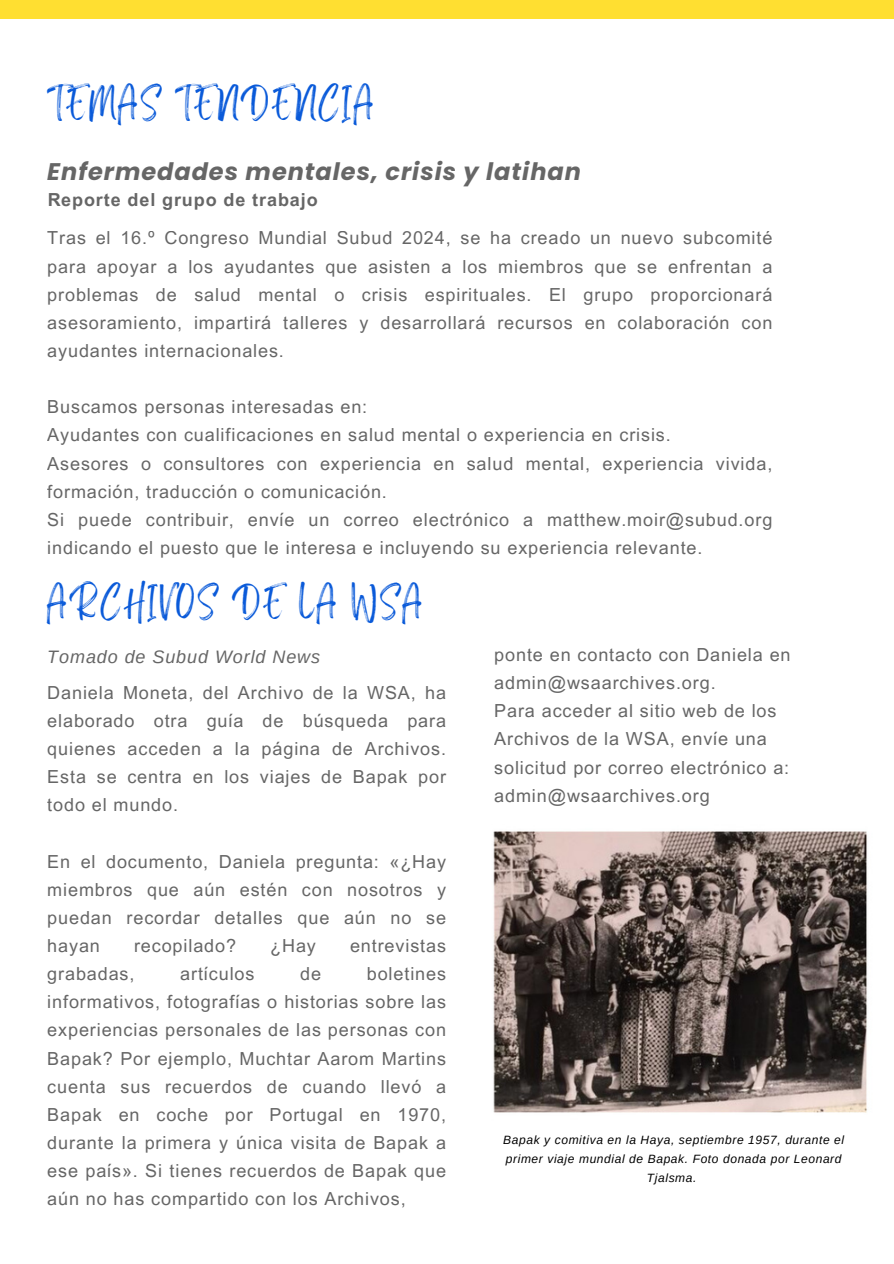
<style>
.page{position:relative;width:894px;height:1264px;background:#fff}
.page>*{position:absolute;margin:0;border:0;box-sizing:border-box;transform-origin:0 0}
.t1{font:italic 700 24px "Poppins";letter-spacing:.04em;color:#666}
.t2{font:24px "Brightwall";letter-spacing:.1em;color:#0a5ad9}
.t3{font:18px/28.2px "Arial MT Pro";letter-spacing:.05em;color:#666;text-align:justify}
.t4{font:700 18px "Arial MT Pro";letter-spacing:.05em;color:#666}
.t5{font:italic 18px "Arimo";letter-spacing:.05em;color:#666}
.t6{font:italic 12px/19px "Arimo";letter-spacing:.05em;color:#000;text-align:center}
</style>
<div class="page">
<div style="left:0;top:0;width:893px;height:19px;background:#ffdf31"></div>
<img style="left:493px;top:831px;width:374px;height:282px">
<h1 class="t2" style="left:47px;top:96px;width:328px">TEMAS TENDENCIA</h1>
<h1 class="t1" style="left:47px;top:154px;width:535px">Enfermedades mentales, crisis y latihan</h1>
<p class="t4" style="left:47px;top:193px;width:272px">Reporte del grupo de trabajo</p>
<p class="t3" style="left:47px;top:226px;width:726px">Tras el 16.º Congreso Mundial Subud 2024, se ha creado un nuevo subcomité para apoyar a los ayudantes que asisten a los miembros que se enfrentan a problemas de salud mental o crisis espirituales. El grupo proporcionará asesoramiento, impartirá talleres y desarrollará recursos en colaboración con ayudantes internacionales.</p>
<p class="t3" style="left:47px;top:395px;width:726px;text-align:left">Buscamos personas interesadas en:<br>Ayudantes con cualificaciones en salud mental o experiencia en crisis.<br>Asesores o consultores con experiencia en salud mental, experiencia vivida, formación, traducción o comunicación.<br>Si puede contribuir, envíe un correo electrónico a matthew.moir@subud.org indicando el puesto que le interesa e incluyendo su experiencia relevante.</p>
<h1 class="t2" style="left:47px;top:594px;width:377px">ARCHIVOS DE LA WSA</h1>
<p class="t5" style="left:47px;top:647px;width:274px">Tomado de Subud World News</p>
<p class="t3" style="left:47px;top:680px;width:400px">Daniela Moneta, del Archivo de la WSA, ha elaborado otra guía de búsqueda para quienes acceden a la página de Archivos.<br>Esta se centra en los viajes de Bapak por todo el mundo.</p>
<p class="t3" style="left:47px;top:849px;width:400px">En el documento, Daniela pregunta: «¿Hay miembros que aún estén con nosotros y puedan recordar detalles que aún no se hayan</p>
<p class="t3" style="left:134px;top:933px;width:103px">recopilado?</p>
<p class="t3" style="left:270px;top:933px;width:47px">¿Hay</p>
<p class="t3" style="left:350px;top:933px;width:97px">entrevistas</p>
<p class="t3" style="left:47px;top:962px;width:89px">grabadas,</p>
<p class="t3" style="left:180px;top:962px;width:76px">artículos</p>
<p class="t3" style="left:300px;top:962px;width:22px">de</p>
<p class="t3" style="left:47px;top:962px;width:400px;text-indent:319px">boletines informativos, fotografías o historias sobre las experiencias personales de las personas con Bapak? Por ejemplo, Muchtar Aarom Martins cuenta sus recuerdos de cuando llevó a Bapak en coche por Portugal en 1970, durante la primera y única visita de Bapak a ese país». Si tienes recuerdos de Bapak que aún no has compartido con los Archivos,</p>
<p class="t3" style="left:494px;top:642px;width:298px;text-align:left">ponte en contacto con Daniela en admin@wsaarchives.org.<br>Para acceder al sitio web de los<br>Archivos de la WSA, envíe una solicitud por correo electrónico a: admin@wsaarchives.org</p>
<p class="t6" style="left:503px;top:1130px;width:342px">Bapak y comitiva en la Haya, septiembre 1957, durante el primer viaje mundial de Bapak. Foto donada por Leonard<br>Tjalsma.</p>
</div>
